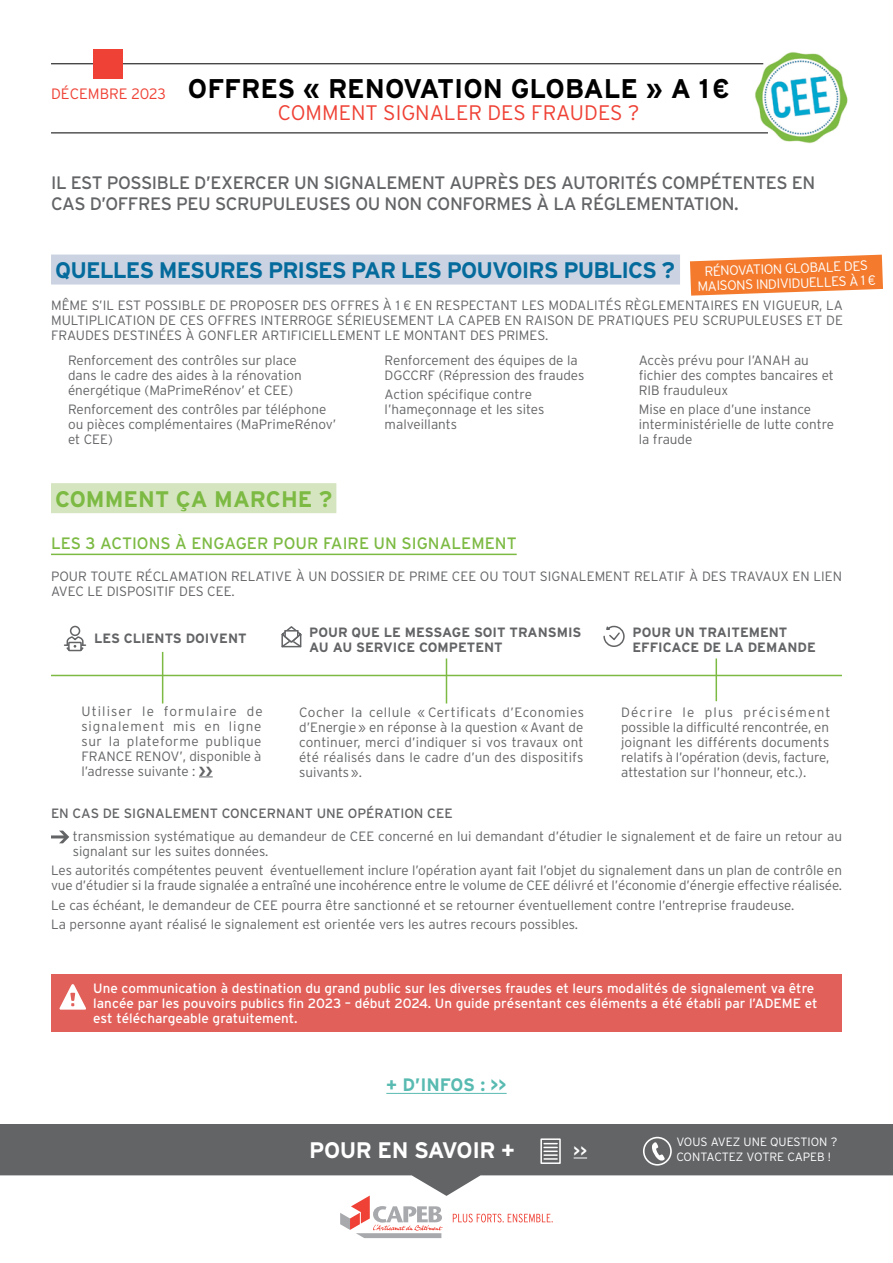
<style>
.page{position:relative;width:893px;height:1263px;background:#fff}
.page>*{position:absolute;margin:0;border:0;box-sizing:border-box;transform-origin:0 0}
.t1{font:700 27px "Interstate";color:#000}
.t2{font:700 22.5px "Interstate";letter-spacing:-.04em;color:#056b9c}
.t3{font:700 22.5px "Interstate";color:#7cba43}
.t4{font:700 22.5px "Interstate";letter-spacing:-.02em;color:#fff}
.t5{font:300 21px "Interstate";color:#ef4135}
.t6{font:18px/21px "Interstate";letter-spacing:-.02em;color:#636466}
.t7{font:700 18px "Interstate";letter-spacing:-.005em;color:#58bab1}
.t8{font:16.5px "Interstate";color:#7cba43}
.t9{font:300 15px "Interstate";color:#ef4135}
.t10{font:700 15px "Interstate";color:#fff}
.t11{font:300 13.5px/15px "Interstate";color:#636466}
.t12{font:13.5px/15px "Interstate";color:#fff}
.t13{font:700 13.5px/15px "Interstate";color:#636466}
.t14{font:300 13.5px/15px "Interstate";color:#fff;text-align:center}
.t15{font:13.5px "Interstate";color:#636466}
.t16{font:300 12px/15px "Interstate";color:#fff}
</style>
<div class="page">
<img style="left:752px;top:52px;width:96px;height:92px">
<hr style="left:51px;top:63px;width:712px;height:1px;background:#000">
<hr style="left:51px;top:132px;width:717px;height:1px;background:#000">
<div style="left:94px;top:49px;width:29px;height:30px;background:#ef4135"></div>
<div style="left:51px;top:255px;width:629px;height:30px;background:#cbd3e2"></div>
<svg style="left:690px;top:255px;width:193px;height:41px;background:#f59151"></svg>
<div style="left:51px;top:974px;width:791px;height:58px;background:#e2605a"></div>
<svg style="left:60px;top:984px;width:26px;height:25px"></svg>
<div style="left:51px;top:483px;width:285px;height:30px;background:#d5e5c0"></div>
<hr style="left:51px;top:554px;width:466px;height:1px;background:#7cba43">
<hr style="left:51px;top:675px;width:791px;height:1px;background:#7cba43">
<svg style="left:63px;top:625px;width:24px;height:27px"></svg>
<hr style="left:162px;top:652px;width:1px;height:51px;background:#7cba43">
<svg style="left:281px;top:626px;width:21px;height:22px"></svg>
<svg style="left:603px;top:625px;width:22px;height:22px"></svg>
<hr style="left:715px;top:658px;width:2px;height:43px;background:#7cba43">
<hr style="left:446px;top:658px;width:1px;height:45px;background:#7cba43">
<svg style="left:51px;top:830px;width:18px;height:13px"></svg>
<hr style="left:386px;top:1093px;width:121px;height:1px;background:#58bab1">
<div style="left:0;top:1124px;width:893px;height:80px;background:#636466"></div>
<svg style="left:0;top:1175px;width:893px;height:64px"></svg>
<svg style="left:643px;top:1137px;width:29px;height:28px"></svg>
<svg style="left:574px;top:1158px;width:13px;height:1px"></svg>
<div style="left:540px;top:1138px;width:21px;height:26px;border:2px solid #fff"></div>
<svg style="left:544px;top:1143px;width:13px;height:17px"></svg>
<svg style="left:453px;top:1214px;width:100px;height:8px"></svg>
<svg style="left:340px;top:1195px;width:103px;height:43px"></svg>
<svg style="left:199px;top:776px;width:14px;height:1px"></svg>
<p class="t9" style="left:51px;top:86px;width:116px">DÉCEMBRE 2023</p>
<h1 class="t1" style="left:188px;top:73px;width:543px">OFFRES « RENOVATION GLOBALE » A 1€</h1>
<h3 class="t5" style="left:278px;top:101px;width:363px">COMMENT SIGNALER DES FRAUDES ?</h3>
<h3 class="t6" style="left:51px;top:172px;width:766px">IL EST POSSIBLE D’EXERCER UN SIGNALEMENT AUPRÈS DES AUTORITÉS COMPÉTENTES EN<br>CAS D’OFFRES PEU SCRUPULEUSES OU NON CONFORMES À LA RÉGLEMENTATION.</h3>
<p class="t14" style="left:697px;top:264px;width:180px;rotate:-2deg">RÉNOVATION GLOBALE DES<br>MAISONS INDIVIDUELLES À 1 €</p>
<h2 class="t2" style="left:55px;top:258px;width:621px">QUELLES MESURES PRISES PAR LES POUVOIRS PUBLICS ?</h2>
<p class="t11" style="left:51px;top:298px;width:793px;text-align:justify">MÊME S’IL EST POSSIBLE DE PROPOSER DES OFFRES À 1 € EN RESPECTANT LES MODALITÉS RÈGLEMENTAIRES EN VIGUEUR, LA MULTIPLICATION DE CES OFFRES INTERROGE SÉRIEUSEMENT LA CAPEB EN RAISON DE PRATIQUES PEU SCRUPULEUSES ET DE FRAUDES DESTINÉES À GONFLER ARTIFICIELLEMENT LE MONTANT DES PRIMES.</p>
<p class="t11" style="left:68px;top:352px;width:235px">Renforcement des contrôles sur place dans le cadre des aides à la rénovation énergétique (MaPrimeRénov’ et CEE)</p>
<p class="t11" style="left:68px;top:401px;width:270px">Renforcement des contrôles par téléphone ou pièces complémentaires (MaPrimeRénov’ et CEE)</p>
<p class="t11" style="left:385px;top:352px;width:201px">Renforcement des équipes de la<br>DGCCRF (Répression des fraudes</p>
<p class="t11" style="left:385px;top:386px;width:161px">Action spécifique contre l’hameçonnage et les sites malveillants</p>
<p class="t11" style="left:639px;top:352px;width:197px">Accès prévu pour l’ANAH au fichier des comptes bancaires et<br>RIB frauduleux</p>
<p class="t11" style="left:639px;top:401px;width:197px">Mise en place d’une instance interministérielle de lutte contre la fraude</p>
<h2 class="t3" style="left:55px;top:486px;width:278px">COMMENT ÇA MARCHE ?</h2>
<p class="t8" style="left:51px;top:534px;width:467px">LES 3 ACTIONS À ENGAGER POUR FAIRE UN SIGNALEMENT</p>
<p class="t11" style="left:51px;top:569px;width:792px">POUR TOUTE RÉCLAMATION RELATIVE À UN DOSSIER DE PRIME CEE OU TOUT SIGNALEMENT RELATIF À DES TRAVAUX EN LIEN<br>AVEC LE DISPOSITIF DES CEE.</p>
<p class="t13" style="left:94px;top:631px;width:154px">LES CLIENTS DOIVENT</p>
<p class="t13" style="left:309px;top:624px;width:274px">POUR QUE LE MESSAGE SOIT TRANSMIS<br>AU AU SERVICE COMPETENT</p>
<p class="t13" style="left:632px;top:624px;width:185px">POUR UN TRAITEMENT<br>EFFICACE DE LA DEMANDE</p>
<p class="t11" style="left:81px;top:703px;width:183px;text-align:justify">Utiliser le formulaire de signalement mis en ligne sur la plateforme publique FRANCE RENOV’, disponible à l’adresse suivante :</p>
<p class="t11" style="left:299px;top:705px;width:286px;text-align:justify">Cocher la cellule « Certificats d’Economies d’Energie» en réponse à la question «Avant de continuer, merci d’indiquer si vos travaux ont été réalisés dans le cadre d’un des dispositifs suivants».</p>
<p class="t11" style="left:621px;top:705px;width:211px;text-align:justify">Décrire le plus précisément possible la difficulté rencontrée, en joignant les différents documents relatifs à l’opération (devis, facture, attestation sur l’honneur, etc.).</p>
<p class="t15" style="left:51px;top:805px;width:403px">EN CAS DE SIGNALEMENT CONCERNANT UNE OPÉRATION CEE</p>
<p class="t11" style="left:73px;top:829px;width:771px">transmission systématique au demandeur de CEE concerné en lui demandant d’étudier le signalement et de faire un retour au signalant sur les suites données.</p>
<p class="t11" style="left:51px;top:863px;width:793px">Les autorités compétentes peuvent éventuellement inclure l’opération ayant fait l’objet du signalement dans un plan de contrôle en vue d’étudier si la fraude signalée a entraîné une incohérence entre le volume de CEE délivré et l’économie d’énergie effective réalisée.</p>
<p class="t11" style="left:51px;top:895px;width:745px;line-height:19.2px">Le cas échéant, le demandeur de CEE pourra être sanctionné et se retourner éventuellement contre l’entreprise fraudeuse.<br>La personne ayant réalisé le signalement est orientée vers les autres recours possibles.</p>
<p class="t12" style="left:93px;top:981px;width:726px">Une communication à destination du grand public sur les diverses fraudes et leurs modalités de signalement va être lancée par les pouvoirs publics fin 2023 – début 2024. Un guide présentant ces éléments a été établi par l’ADEME et est téléchargeable gratuitement.</p>
<h3 class="t7" style="left:386px;top:1074px;width:122px">+ D’INFOS : &gt;&gt;</h3>
<h2 class="t4" style="left:309px;top:1138px;width:207px">POUR EN SAVOIR +</h2>
<p class="t16" style="left:676px;top:1134px;width:163px">VOUS AVEZ UNE QUESTION ?<br>CONTACTEZ VOTRE CAPEB !</p>
<p class="t10" style="left:574px;top:1142px;width:15px">&gt;&gt;</p>
</div>
